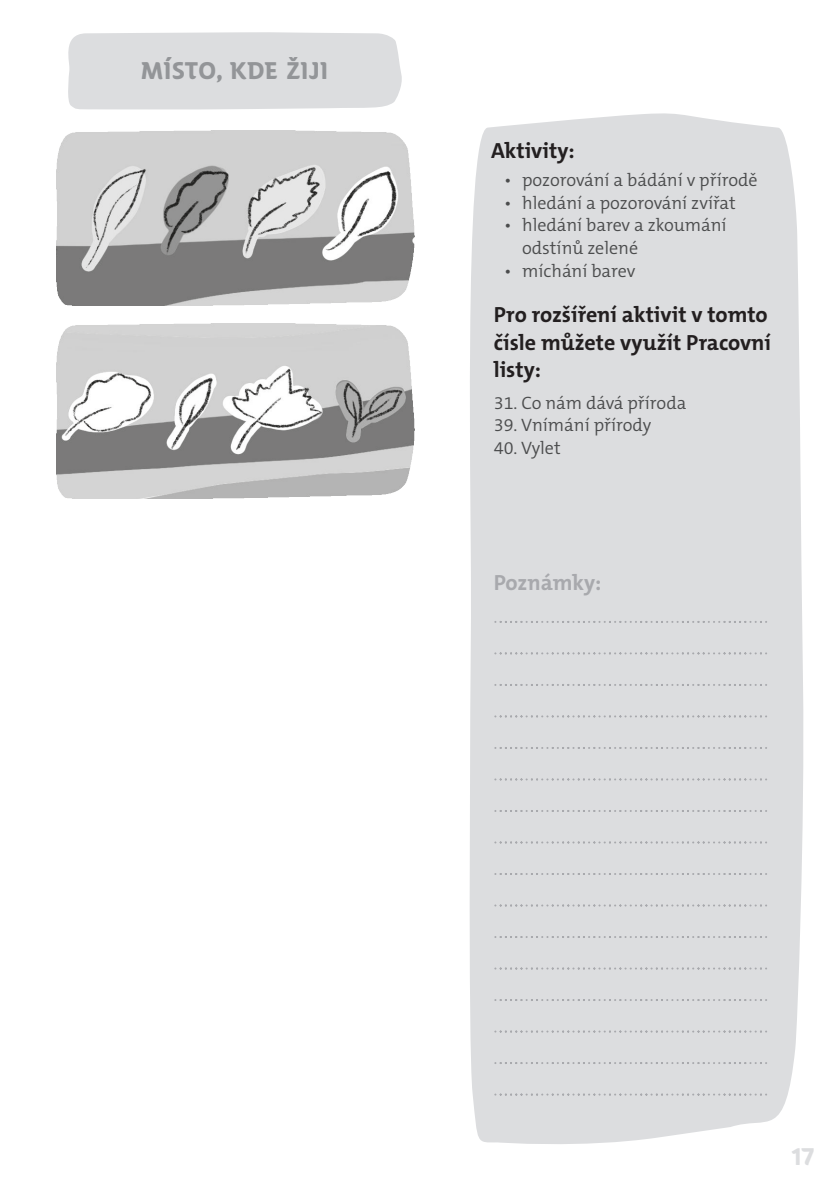
<style>
.page{position:relative;width:840px;height:1191px;background:#fff}
.page>*{position:absolute;margin:0;border:0;box-sizing:border-box;transform-origin:0 0}
.t1{font:700 24px "SKAUT";letter-spacing:-.01em;color:#939598}
.t2{font:700 24px "SKAUT";color:#dcdddf}
.t3{font:700 22px/27.6px "The Mix C5";color:#231f20}
.t4{font:700 22px "The Mix C5";letter-spacing:-.005em;color:#a8a9ad}
.t5{font:300 18px/22.6px "The Mix C5";color:#4b4c4d}
</style>
<div class="page">
<div style="left:469px;top:113px;width:335px;height:1031px;background:#dcdddf"></div>
<div style="left:68px;top:32px;width:334px;height:78px;background:#dcdddf"></div>
<svg style="left:493px;top:621px;width:272px;height:2px"></svg>
<svg style="left:493px;top:652px;width:272px;height:2px"></svg>
<svg style="left:493px;top:684px;width:272px;height:2px"></svg>
<svg style="left:493px;top:715px;width:272px;height:2px"></svg>
<svg style="left:493px;top:747px;width:272px;height:2px"></svg>
<svg style="left:493px;top:778px;width:272px;height:2px"></svg>
<svg style="left:493px;top:810px;width:272px;height:2px"></svg>
<svg style="left:493px;top:841px;width:272px;height:2px"></svg>
<svg style="left:493px;top:873px;width:272px;height:2px"></svg>
<svg style="left:493px;top:904px;width:272px;height:2px"></svg>
<svg style="left:493px;top:936px;width:272px;height:2px"></svg>
<svg style="left:493px;top:967px;width:272px;height:2px"></svg>
<svg style="left:493px;top:999px;width:272px;height:2px"></svg>
<svg style="left:493px;top:1030px;width:272px;height:2px"></svg>
<svg style="left:493px;top:1062px;width:272px;height:2px"></svg>
<svg style="left:493px;top:1093px;width:272px;height:2px"></svg>
<img style="left:57px;top:130px;width:357px;height:175px">
<img style="left:57px;top:323px;width:357px;height:175px">
<h1 class="t1" style="left:140px;top:60px;width:189px">MÍSTO, KDE ŽIJI</h1>
<p class="t3" style="left:490px;top:139px;width:85px">Aktivity:</p>
<p class="t5" style="left:503px;top:170px;width:255px">• pozorování a bádání v přírodě</p>
<p class="t5" style="left:503px;top:193px;width:233px">• hledání a pozorování zvířat</p>
<p class="t5" style="left:522px;top:216px;width:206px;text-indent:-18px">• hledání barev a zkoumání odstínů zelené</p>
<p class="t5" style="left:503px;top:261px;width:133px">• míchání barev</p>
<p class="t3" style="left:493px;top:303px;width:279px">Pro rozšíření aktivit v tomto čísle můžete využít Pracovní listy:</p>
<p class="t5" style="left:493px;top:393px;width:194px">31. Co nám dává příroda</p>
<p class="t5" style="left:493px;top:416px;width:159px">39. Vnímání přírody</p>
<p class="t5" style="left:493px;top:438px;width:68px">40. Vylet</p>
<p class="t4" style="left:493px;top:574px;width:109px">Poznámky:</p>
<h1 class="t2" style="left:791px;top:1146px;width:25px">17</h1>
</div>
